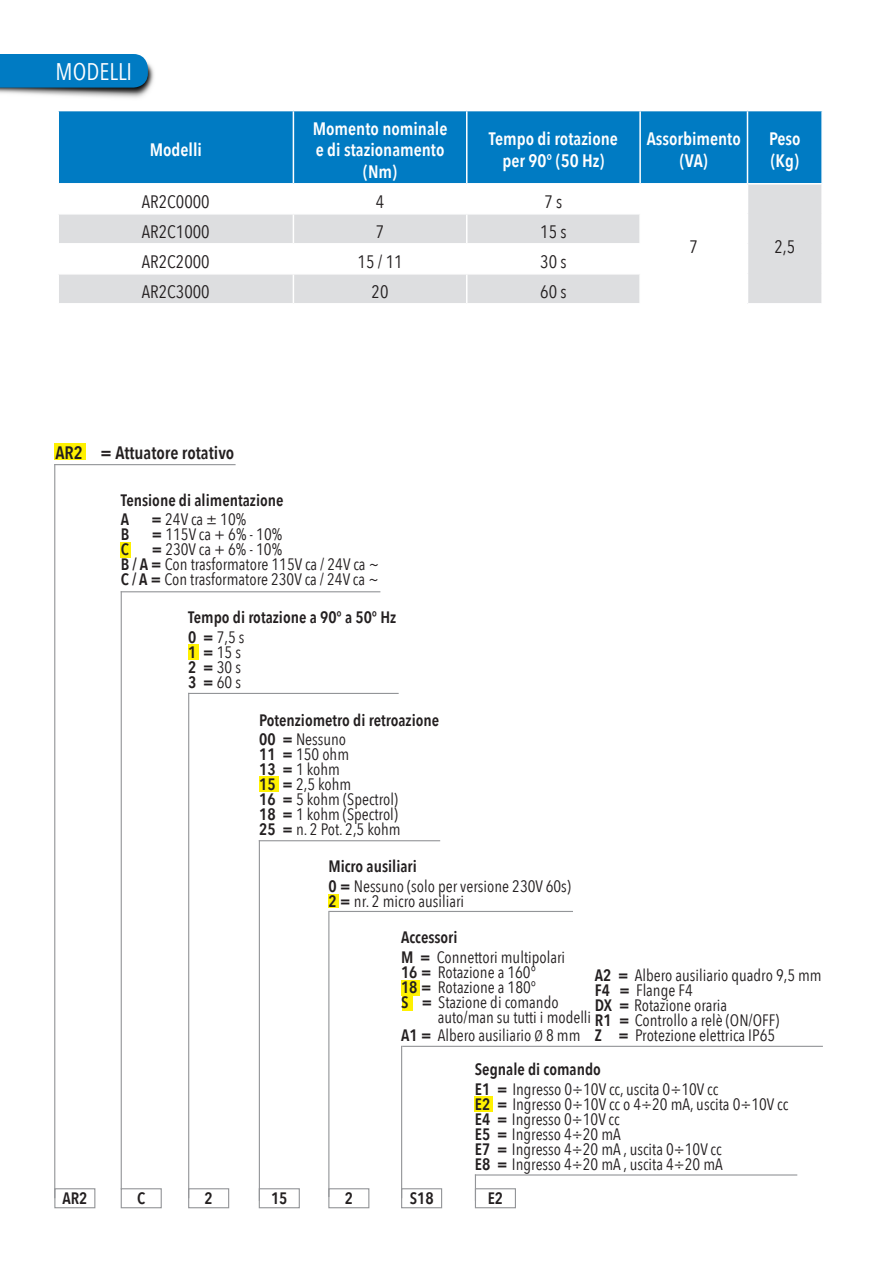
<style>
.page{position:relative;width:893px;height:1263px;background:#fff}
.page>*{position:absolute;margin:0;border:0;box-sizing:border-box;transform-origin:0 0}
.t1{font:24px "Avenir Next Condensed";color:#fff}
.t2{font:600 18px "Avenir Next Condensed";color:#fff}
.t3{font:18px "Avenir Next Condensed";color:#231f20}
.t4{font:600 18px "Avenir Next Condensed";color:#231f20}
.t5{font:16.5px "Avenir Next Condensed";color:#231f20}
.t6{font:600 16.5px "Avenir Next Condensed";color:#231f20}
.s1{font-weight:600}
.s2{font-size:15px}
</style>
<div class="page">
<div style="left:474px;top:1096px;width:19px;height:15px;background:#fff101"></div>
<div style="left:402px;top:995px;width:11px;height:15px;background:#fff101"></div>
<div style="left:121px;top:542px;width:10px;height:16px;background:#fff101"></div>
<div style="left:401px;top:980px;width:19px;height:15px;background:#fff101"></div>
<div style="left:328px;top:894px;width:11px;height:14px;background:#fff101"></div>
<div style="left:54px;top:443px;width:32px;height:17px;background:#fff101"></div>
<img style="left:0;top:63px;width:154px;height:35px">
<div style="left:0;top:54px;width:148px;height:34px;background:#007bc3"></div>
<hr style="left:54px;top:464px;width:182px;height:1px;background:#939598">
<hr style="left:329px;top:911px;width:244px;height:1px;background:#939598">
<hr style="left:402px;top:1046px;width:421px;height:1px;background:#939598">
<hr style="left:121px;top:591px;width:259px;height:1px;background:#939598">
<hr style="left:475px;top:1174px;width:322px;height:1px;background:#939598">
<hr style="left:54px;top:464px;width:1px;height:734px;background:#939598">
<hr style="left:328px;top:911px;width:1px;height:286px;background:#939598">
<hr style="left:401px;top:1046px;width:1px;height:152px;background:#939598">
<hr style="left:121px;top:591px;width:1px;height:598px;background:#939598">
<svg style="left:475px;top:1174px;width:1px;height:14px"></svg>
<div style="left:54px;top:1188px;width:41px;height:20px;border:1px solid #939598"></div>
<div style="left:328px;top:1188px;width:41px;height:20px;border:1px solid #939598"></div>
<div style="left:401px;top:1188px;width:41px;height:20px;border:1px solid #939598"></div>
<div style="left:121px;top:1188px;width:41px;height:20px;border:1px solid #939598"></div>
<div style="left:475px;top:1188px;width:41px;height:20px;border:1px solid #939598"></div>
<div style="left:188px;top:644px;width:11px;height:15px;background:#fff101"></div>
<hr style="left:188px;top:693px;width:211px;height:1px;background:#939598">
<hr style="left:188px;top:693px;width:1px;height:505px;background:#939598">
<div style="left:188px;top:1188px;width:41px;height:20px;border:1px solid #939598"></div>
<div style="left:259px;top:776px;width:19px;height:15px;background:#fff101"></div>
<hr style="left:259px;top:840px;width:181px;height:1px;background:#939598">
<hr style="left:259px;top:840px;width:1px;height:361px;background:#939598">
<div style="left:259px;top:1188px;width:41px;height:20px;border:1px solid #939598"></div>
<div style="left:59px;top:111px;width:762px;height:72px;background:#007bc3"></div>
<div style="left:747px;top:184px;width:75px;height:120px;background:#dddee0"></div>
<hr style="left:293px;top:111px;width:1px;height:72px;background:#fff">
<hr style="left:466px;top:111px;width:1px;height:72px;background:#fff">
<hr style="left:639px;top:111px;width:2px;height:72px;background:#fff">
<hr style="left:747px;top:111px;width:1px;height:72px;background:#fff">
<hr style="left:747px;top:183px;width:76px;height:2px;background:#fff">
<svg style="left:747px;top:185px;width:1px;height:29px"></svg>
<hr style="left:821px;top:185px;width:2px;height:29px;background:#fff">
<hr style="left:747px;top:214px;width:1px;height:30px;background:#fff">
<hr style="left:821px;top:214px;width:2px;height:30px;background:#fff">
<hr style="left:747px;top:244px;width:1px;height:30px;background:#fff">
<hr style="left:821px;top:244px;width:2px;height:30px;background:#fff">
<svg style="left:59px;top:214px;width:581px;height:89px"></svg>
<hr style="left:639px;top:275px;width:2px;height:28px;background:#fff">
<svg style="left:747px;top:274px;width:1px;height:29px"></svg>
<hr style="left:821px;top:274px;width:2px;height:29px;background:#fff">
<hr style="left:747px;top:303px;width:76px;height:2px;background:#fff">
<p class="t1" style="left:56px;top:51px;width:78px">MODELLI</p>
<p class="t2" style="left:150px;top:134px;width:54px">Modelli</p>
<p class="t2" style="left:313px;top:113px;width:136px">Momento nominale</p>
<p class="t2" style="left:316px;top:134px;width:130px">e di stazionamento</p>
<p class="t2" style="left:363px;top:156px;width:35px">(Nm)</p>
<p class="t2" style="left:489px;top:124px;width:131px">Tempo di rotazione</p>
<p class="t2" style="left:503px;top:145px;width:103px">per 90° (50 Hz)</p>
<p class="t3" style="left:142px;top:186px;width:69px">AR2C0000</p>
<p class="t3" style="left:376px;top:186px;width:10px">4</p>
<p class="t3" style="left:544px;top:186px;width:19px">7 s</p>
<p class="t3" style="left:142px;top:216px;width:69px">AR2C1000</p>
<p class="t3" style="left:376px;top:216px;width:10px">7</p>
<p class="t3" style="left:540px;top:216px;width:28px">15 s</p>
<p class="t3" style="left:142px;top:246px;width:69px">AR2C2000</p>
<p class="t3" style="left:358px;top:246px;width:47px">15 / 11</p>
<p class="t3" style="left:540px;top:246px;width:28px">30 s</p>
<p class="t3" style="left:142px;top:276px;width:69px">AR2C3000</p>
<p class="t3" style="left:372px;top:276px;width:18px">20</p>
<p class="t3" style="left:540px;top:276px;width:28px">60 s</p>
<p class="t2" style="left:647px;top:124px;width:96px">Assorbimento</p>
<p class="t2" style="left:680px;top:145px;width:29px">(VA)</p>
<p class="t2" style="left:769px;top:124px;width:33px">Peso</p>
<p class="t2" style="left:771px;top:145px;width:30px">(Kg)</p>
<p class="t3" style="left:690px;top:231px;width:10px">7</p>
<p class="t3" style="left:774px;top:231px;width:22px">2,5</p>
<p class="t4" style="left:55px;top:437px;width:181px">AR2 = Attuatore rotativo</p>
<p class="t6" style="left:121px;top:486px;width:164px">Tensione di alimentazione</p>
<p class="t6" style="left:121px;top:505px;width:10px">A</p>
<p class="t5" style="left:151px;top:505px;width:96px"><span class="s1">=</span> 24V ca ± 10%</p>
<p class="t6" style="left:121px;top:520px;width:10px">B</p>
<p class="t5" style="left:151px;top:520px;width:132px"><span class="s1">=</span> 115V ca + 6% - 10%</p>
<p class="t6" style="left:121px;top:535px;width:10px">C</p>
<p class="t5" style="left:151px;top:535px;width:132px"><span class="s1">=</span> 230V ca + 6% - 10%</p>
<p class="t5" style="left:121px;top:550px;width:260px"><span class="s1">B / A =</span> Con trasformatore 115V ca / 24V ca ~</p>
<p class="t5" style="left:121px;top:565px;width:260px"><span class="s1">C / A =</span> Con trasformatore 230V ca / 24V ca ~</p>
<p class="t6" style="left:188px;top:603px;width:210px">Tempo di rotazione a 90° a 50° Hz</p>
<p class="t5" style="left:188px;top:623px;width:58px"><span class="s1">0 =</span> 7,5 s</p>
<p class="t5" style="left:188px;top:638px;width:54px"><span class="s1">1 =</span>15 s</p>
<p class="t5" style="left:188px;top:653px;width:54px"><span class="s1">2 =</span>30 s</p>
<p class="t5" style="left:188px;top:668px;width:54px"><span class="s1">3 =</span>60 s</p>
<p class="t6" style="left:259px;top:706px;width:182px">Potenziometro di retroazione</p>
<p class="t5" style="left:259px;top:725px;width:89px"><span class="s1">00 =</span> Nessuno</p>
<p class="t5" style="left:259px;top:740px;width:91px"><span class="s1">11 =</span> 150 ohm</p>
<p class="t5" style="left:259px;top:755px;width:82px"><span class="s1">13 =</span> 1 kohm</p>
<p class="t5" style="left:259px;top:770px;width:94px"><span class="s1">15 =</span> 2,5 kohm</p>
<p class="t5" style="left:259px;top:785px;width:140px"><span class="s1">16 =</span> 5 kohm (Spectrol)</p>
<p class="t5" style="left:259px;top:800px;width:140px"><span class="s1">18 =</span> 1 kohm (Spectrol)</p>
<p class="t5" style="left:259px;top:815px;width:143px"><span class="s1">25 =</span> n. 2 Pot. 2,5 kohm</p>
<p class="t6" style="left:328px;top:852px;width:90px">Micro ausiliari</p>
<p class="t5" style="left:328px;top:872px;width:244px"><span class="s1">0 =</span> Nessuno (solo per versione 230V 60s)</p>
<p class="t5" style="left:328px;top:887px;width:137px"><span class="s1">2 =</span> nr. 2 micro ausiliari</p>
<p class="t6" style="left:401px;top:923px;width:58px">Accessori</p>
<p class="t5" style="left:401px;top:943px;width:166px"><span class="s1">M =</span> Connettori multipolari</p>
<p class="t5" style="left:401px;top:958px;width:136px"><span class="s1">16 =</span> Rotazione a 160°</p>
<p class="t5" style="left:401px;top:973px;width:137px"><span class="s1">18 =</span> Rotazione a 180°</p>
<p class="t5" style="left:401px;top:988px;width:159px"><span class="s1">S =</span> Stazione di comando</p>
<p class="t5" style="left:438px;top:1003px;width:155px">auto/man su tutti i modelli</p>
<p class="t5" style="left:401px;top:1021px;width:181px"><span class="s1">A1 =</span> Albero ausiliario <span class="s2">Ø</span> 8 mm</p>
<p class="t5" style="left:595px;top:961px;width:228px"><span class="s1">A2 =</span> Albero ausiliario quadro 9,5 mm</p>
<p class="t5" style="left:595px;top:976px;width:99px"><span class="s1">F4 =</span> Flange F4</p>
<p class="t5" style="left:595px;top:991px;width:134px"><span class="s1">DX =</span> Rotazione oraria</p>
<p class="t5" style="left:595px;top:1006px;width:186px"><span class="s1">R1 =</span> Controllo a relè (ON/OFF)</p>
<p class="t5" style="left:595px;top:1021px;width:182px"><span class="s1">Z =</span> Protezione elettrica IP65</p>
<p class="t6" style="left:475px;top:1055px;width:128px">Segnale di comando</p>
<p class="t5" style="left:475px;top:1075px;width:245px"><span class="s1">E1 =</span> Ingresso 0÷10V cc, uscita 0÷10V cc</p>
<p class="t5" style="left:475px;top:1090px;width:315px"><span class="s1">E2 =</span> Ingresso 0÷10V cc o 4÷20 mA, uscita 0÷10V cc</p>
<p class="t5" style="left:475px;top:1105px;width:146px"><span class="s1">E4 =</span> Ingresso 0÷10V cc</p>
<p class="t5" style="left:475px;top:1120px;width:147px"><span class="s1">E5 =</span> Ingresso 4÷20 mA</p>
<p class="t5" style="left:475px;top:1135px;width:248px"><span class="s1">E7 =</span> Ingresso 4÷20 mA , uscita 0÷10V cc</p>
<p class="t5" style="left:475px;top:1150px;width:249px"><span class="s1">E8 =</span> Ingresso 4÷20 mA , uscita 4÷20 mA</p>
<p class="t6" style="left:62px;top:1184px;width:27px">AR2</p>
<p class="t6" style="left:137px;top:1184px;width:10px">C</p>
<p class="t6" style="left:345px;top:1184px;width:10px">2</p>
<p class="t6" style="left:410px;top:1184px;width:25px">S18</p>
<p class="t6" style="left:488px;top:1184px;width:17px">E2</p>
<p class="t6" style="left:205px;top:1184px;width:10px">2</p>
<p class="t6" style="left:271px;top:1184px;width:18px">15</p>
</div>
